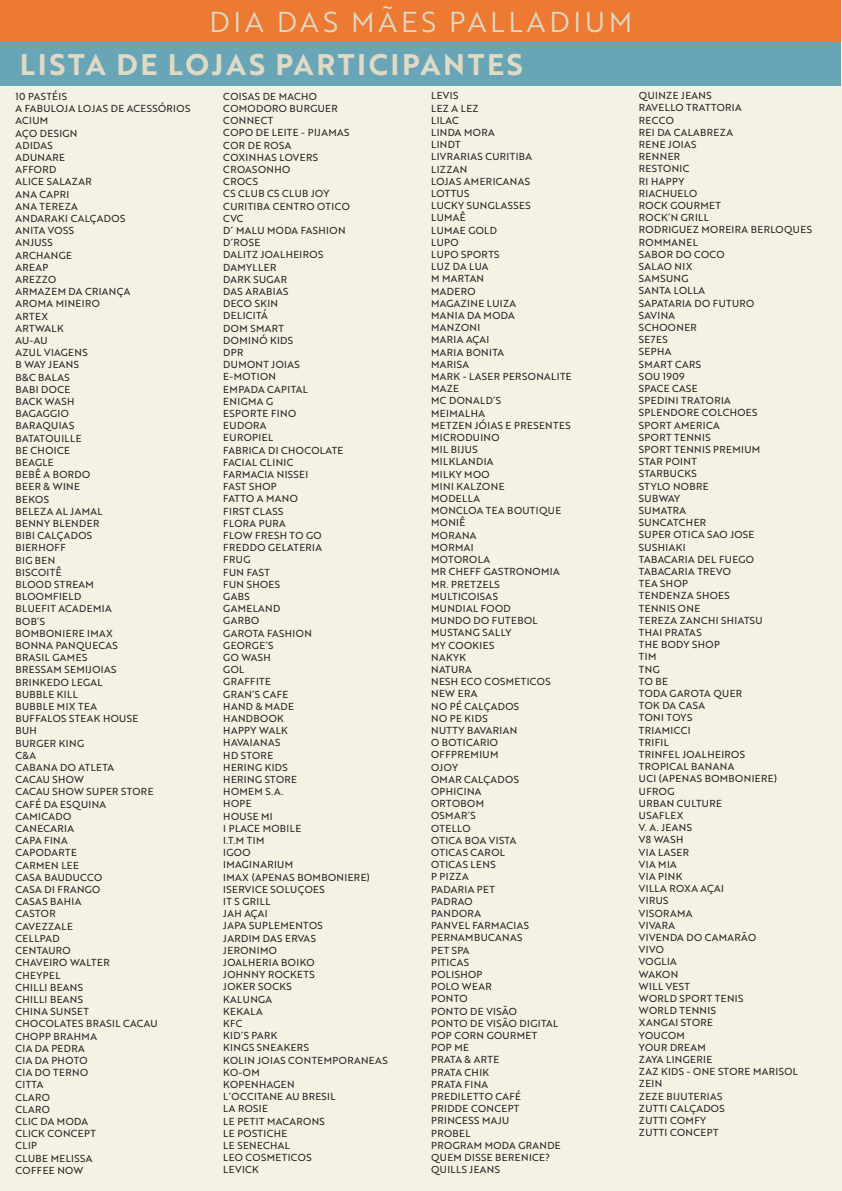
<style>
.page{position:relative;width:842px;height:1191px;background:#f5f1e3}
.page>*{position:absolute;margin:0;border:0;box-sizing:border-box;transform-origin:0 0}
.t1{font:29px "Brother 1816 Bold";letter-spacing:.09em;color:#dedac5}
.t2{font:28px "Brother 1816 Book";letter-spacing:.14em;color:#dedac5}
.t3{font:9.9px/12.2px "Brother 1816 Regular";letter-spacing:.04em;color:#231f20}
</style>
<div class="page">
<div style="left:0;top:0;width:841px;height:43px;background:#ed7a33"></div>
<div style="left:0;top:43px;width:841px;height:43px;background:#68a5b7"></div>
<h2 class="t2" style="left:209px;top:1px;width:425px">DIA DAS MÃES PALLADIUM</h2>
<h1 class="t1" style="left:20px;top:42px;width:504px">LISTA DE LOJAS PARTICIPANTES</h1>
<p class="t3" style="left:16px;top:90px;width:176px">10 PASTÉIS<br>A FABULOJA LOJAS DE ACESSÓRIOS<br>ACIUM<br>AÇO DESIGN<br>ADIDAS<br>ADUNARE<br>AFFORD<br>ALICE SALAZAR<br>ANA CAPRI<br>ANA TEREZA<br>ANDARAKI CALÇADOS<br>ANITA VOSS<br>ANJUSS<br>ARCHANGE<br>AREAP<br>AREZZO<br>ARMAZEM DA CRIANÇA<br>AROMA MINEIRO<br>ARTEX<br>ARTWALK<br>AU-AU<br>AZUL VIAGENS<br>B WAY JEANS<br>B&amp;C BALAS<br>BABI DOCE<br>BACK WASH<br>BAGAGGIO<br>BARAQUIAS<br>BATATOUILLE<br>BE CHOICE<br>BEAGLE<br>BEBÊ A BORDO<br>BEER &amp; WINE<br>BEKOS<br>BELEZA AL JAMAL<br>BENNY BLENDER<br>BIBI CALÇADOS<br>BIERHOFF<br>BIG BEN<br>BISCOITÊ<br>BLOOD STREAM<br>BLOOMFIELD<br>BLUEFIT ACADEMIA<br>BOB´S<br>BOMBONIERE IMAX<br>BONNA PANQUECAS<br>BRASIL GAMES<br>BRESSAM SEMIJOIAS<br>BRINKEDO LEGAL<br>BUBBLE KILL<br>BUBBLE MIX TEA<br>BUFFALOS STEAK HOUSE<br>BUH<br>BURGER KING<br>C&amp;A<br>CABANA DO ATLETA<br>CACAU SHOW<br>CACAU SHOW SUPER STORE<br>CAFÉ DA ESQUINA<br>CAMICADO<br>CANECARIA<br>CAPA FINA<br>CAPODARTE<br>CARMEN LEE<br>CASA BAUDUCCO<br>CASA DI FRANGO<br>CASAS BAHIA<br>CASTOR<br>CAVEZZALE<br>CELLPAD<br>CENTAURO<br>CHAVEIRO WALTER<br>CHEYPEL<br>CHILLI BEANS<br>CHILLI BEANS<br>CHINA SUNSET<br>CHOCOLATES BRASIL CACAU<br>CHOPP BRAHMA<br>CIA DA PEDRA<br>CIA DA PHOTO<br>CIA DO TERNO<br>CITTA<br>CLARO<br>CLARO<br>CLIC DA MODA<br>CLICK CONCEPT<br>CLIP<br>CLUBE MELISSA<br>COFFEE NOW</p>
<p class="t3" style="left:223px;top:90px;width:166px">COISAS DE MACHO<br>COMODORO BURGUER<br>CONNECT<br>COPO DE LEITE - PIJAMAS<br>COR DE ROSA<br>COXINHAS LOVERS<br>CROASONHO<br>CROCS<br>CS CLUB CS CLUB JOY<br>CURITIBA CENTRO OTICO<br>CVC<br>D´ MALU MODA FASHION<br>D´ROSE<br>DALITZ JOALHEIROS<br>DAMYLLER<br>DARK SUGAR<br>DAS ARABIAS<br>DECO SKIN<br>DELICITÁ<br>DOM SMART<br>DOMINÓ KIDS<br>DPR<br>DUMONT JOIAS<br>E-MOTION<br>EMPADA CAPITAL<br>ENIGMA G<br>ESPORTE FINO<br>EUDORA<br>EUROPIEL<br>FABRICA DI CHOCOLATE<br>FACIAL CLINIC<br>FARMACIA NISSEI<br>FAST SHOP<br>FATTO A MANO<br>FIRST CLASS<br>FLORA PURA<br>FLOW FRESH TO GO<br>FREDDO GELATERIA<br>FRUG<br>FUN FAST<br>FUN SHOES<br>GABS<br>GAMELAND<br>GARBO<br>GAROTA FASHION<br>GEORGE´S<br>GO WASH<br>GOL<br>GRAFFITE<br>GRAN´S CAFE<br>HAND &amp; MADE<br>HANDBOOK<br>HAPPY WALK<br>HAVAIANAS<br>HD STORE<br>HERING KIDS<br>HERING STORE<br>HOMEM S.A.<br>HOPE<br>HOUSE MI<br>I PLACE MOBILE<br>I.T.M TIM<br>IGOO<br>IMAGINARIUM<br>IMAX (APENAS BOMBONIERE)<br>ISERVICE SOLUÇOES<br>IT S GRILL<br>JAH AÇAI<br>JAPA SUPLEMENTOS<br>JARDIM DAS ERVAS<br>JERONIMO<br>JOALHERIA BOIKO<br>JOHNNY ROCKETS<br>JOKER SOCKS<br>KALUNGA<br>KEKALA<br>KFC<br>KID´S PARK<br>KINGS SNEAKERS<br>KOLIN JOIAS CONTEMPORANEAS<br>KO-OM<br>KOPENHAGEN<br>L´OCCITANE AU BRESIL<br>LA ROSIE<br>LE PETIT MACARONS<br>LE POSTICHE<br>LE SENECHAL<br>LEO COSMETICOS<br>LEVICK</p>
<p class="t3" style="left:431px;top:89px;width:142px">LEVIS<br>LEZ A LEZ<br>LILAC<br>LINDA MORA<br>LINDT<br>LIVRARIAS CURITIBA<br>LIZZAN<br>LOJAS AMERICANAS<br>LOTTUS<br>LUCKY SUNGLASSES<br>LUMAÊ<br>LUMAE GOLD<br>LUPO<br>LUPO SPORTS<br>LUZ DA LUA<br>M MARTAN<br>MADERO<br>MAGAZINE LUIZA<br>MANIA DA MODA<br>MANZONI<br>MARIA AÇAI<br>MARIA BONITA<br>MARISA<br>MARK - LASER PERSONALITE<br>MAZE<br>MC DONALD´S<br>MEIMALHA<br>METZEN JÓIAS E PRESENTES<br>MICRODUINO<br>MIL BIJUS<br>MILKLANDIA<br>MILKY MOO<br>MINI KALZONE<br>MODELLA<br>MONCLOA TEA BOUTIQUE<br>MONIÊ<br>MORANA<br>MORMAI<br>MOTOROLA<br>MR CHEFF GASTRONOMIA<br>MR. PRETZELS<br>MULTICOISAS<br>MUNDIAL FOOD<br>MUNDO DO FUTEBOL<br>MUSTANG SALLY<br>MY COOKIES<br>NAKYK<br>NATURA<br>NESH ECO COSMETICOS<br>NEW ERA<br>NO PÉ CALÇADOS<br>NO PE KIDS<br>NUTTY BAVARIAN<br>O BOTICARIO<br>OFFPREMIUM<br>OJOY<br>OMAR CALÇADOS<br>OPHICINA<br>ORTOBOM<br>OSMAR´S<br>OTELLO<br>OTICA BOA VISTA<br>OTICAS CAROL<br>OTICAS LENS<br>P PIZZA<br>PADARIA PET<br>PADRAO<br>PANDORA<br>PANVEL FARMACIAS<br>PERNAMBUCANAS<br>PET SPA<br>PITICAS<br>POLISHOP<br>POLO WEAR<br>PONTO<br>PONTO DE VISÃO<br>PONTO DE VISÃO DIGITAL<br>POP CORN GOURMET<br>POP ME<br>PRATA &amp; ARTE<br>PRATA CHIK<br>PRATA FINA<br>PREDILETTO CAFÉ<br>PRIDDE CONCEPT<br>PRINCESS MAJU<br>PROBEL<br>PROGRAM MODA GRANDE<br>QUEM DISSE BERENICE?<br>QUILLS JEANS</p>
<p class="t3" style="left:639px;top:89px;width:175px">QUINZE JEANS<br>RAVELLO TRATTORIA<br>RECCO<br>REI DA CALABREZA<br>RENE JOIAS<br>RENNER<br>RESTONIC<br>RI HAPPY<br>RIACHUELO<br>ROCK GOURMET<br>ROCK´N GRILL<br>RODRIGUEZ MOREIRA BERLOQUES<br>ROMMANEL<br>SABOR DO COCO<br>SALAO NIX<br>SAMSUNG<br>SANTA LOLLA<br>SAPATARIA DO FUTURO<br>SAVINA<br>SCHOONER<br>SE7ES<br>SEPHA<br>SMART CARS<br>SOU 1909<br>SPACE CASE<br>SPEDINI TRATORIA<br>SPLENDORE COLCHOES<br>SPORT AMERICA<br>SPORT TENNIS<br>SPORT TENNIS PREMIUM<br>STAR POINT<br>STARBUCKS<br>STYLO NOBRE<br>SUBWAY<br>SUMATRA<br>SUNCATCHER<br>SUPER OTICA SAO JOSE<br>SUSHIAKI<br>TABACARIA DEL FUEGO<br>TABACARIA TREVO<br>TEA SHOP<br>TENDENZA SHOES<br>TENNIS ONE<br>TEREZA ZANCHI SHIATSU<br>THAI PRATAS<br>THE BODY SHOP<br>TIM<br>TNG<br>TO BE<br>TODA GAROTA QUER<br>TOK DA CASA<br>TONI TOYS<br>TRIAMICCI<br>TRIFIL<br>TRINFEL JOALHEIROS<br>TROPICAL BANANA<br>UCI (APENAS BOMBONIERE)<br>UFROG<br>URBAN CULTURE<br>USAFLEX<br>V. A. JEANS<br>V8 WASH<br>VIA LASER<br>VIA MIA<br>VIA PINK<br>VILLA ROXA AÇAI<br>VIRUS<br>VISORAMA<br>VIVARA<br>VIVENDA DO CAMARÃO<br>VIVO<br>VOGLIA<br>WAKON<br>WILL VEST<br>WORLD SPORT TENIS<br>WORLD TENNIS<br>XANGAI STORE<br>YOUCOM<br>YOUR DREAM<br>ZAYA LINGERIE<br>ZAZ KIDS - ONE STORE MARISOL<br>ZEIN<br>ZEZE BIJUTERIAS<br>ZUTTI CALÇADOS<br>ZUTTI COMFY<br>ZUTTI CONCEPT</p>
</div>
